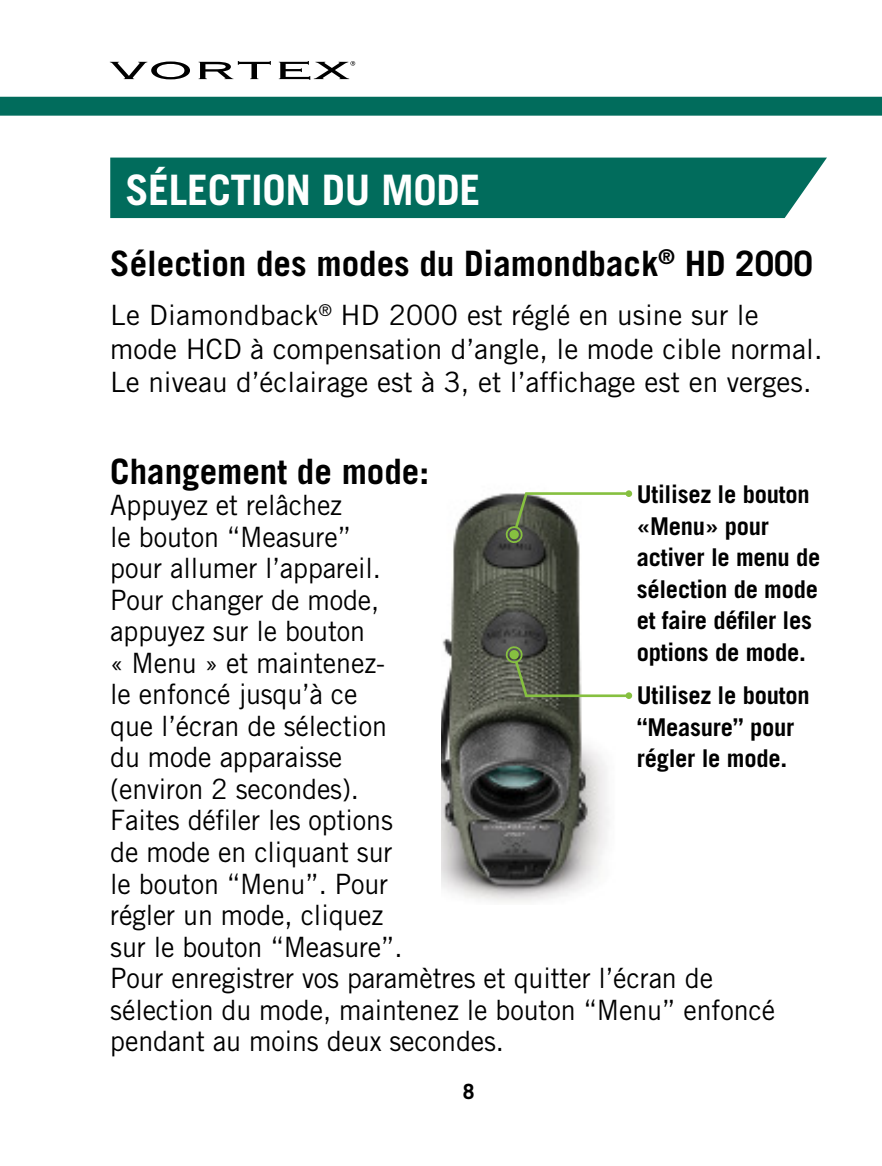
<style>
.page{position:relative;width:882px;height:1166px;background:#fff}
.page>*{position:absolute;margin:0;border:0;box-sizing:border-box;transform-origin:0 0}
.t1{font:700 42px "Trade Gothic LT Std";letter-spacing:-.01em;color:#fff}
.t2{font:700 35px "Trade Gothic LT Std";color:#000}
.t3{font:28px/31.5px "Trade Gothic LT Std";letter-spacing:-.005em;color:#000;scale:.96 1}
.t4{font:28px/33.6px "Trade Gothic LT Std";letter-spacing:-.005em;color:#000}
.t5{font:700 24.5px/31.5px "Trade Gothic LT Std";letter-spacing:-.01em;color:#000}
.t6{font:700 21px "Trade Gothic LT Std";color:#000}
</style>
<div class="page">
<div style="left:0;top:97px;width:882px;height:19px;background:#016c5c"></div>
<svg style="left:110px;top:61px;width:245px;height:19px"></svg>
<div style="left:110px;top:158px;width:717px;height:60px;background:#016c5c"></div>
<img style="left:441px;top:493px;width:168px;height:409px">
<svg style="left:505px;top:490px;width:127px;height:54px"></svg>
<svg style="left:509px;top:529px;width:10px;height:11px"></svg>
<svg style="left:505px;top:645px;width:127px;height:54px"></svg>
<svg style="left:509px;top:649px;width:10px;height:11px"></svg>
<h1 class="t1" style="left:125px;top:167px;width:357px">SÉLECTION DU MODE</h1>
<p class="t2" style="left:110px;top:244px;width:704px">Sélection des modes du Diamondback<sup>®</sup> HD 2000</p>
<p class="t4" style="left:110px;top:299px;width:714px">Le Diamondback<sup>®</sup> HD 2000 est réglé en usine sur le mode HCD à compensation d’angle, le mode cible normal.<br>Le niveau d’éclairage est à 3, et l’affichage est en verges.</p>
<p class="t2" style="left:110px;top:452px;width:320px">Changement de mode:</p>
<p class="t3" style="left:110px;top:490px;width:694px">Appuyez et relâchez<br>le bouton “Measure”<br>pour allumer l’appareil.<br>Pour changer de mode,<br>appuyez sur le bouton<br>« Menu » et maintenez-<br>le enfoncé jusqu’à ce<br>que l’écran de sélection<br>du mode apparaisse<br>(environ 2 secondes).<br>Faites défiler les options<br>de mode en cliquant sur<br>le bouton “Menu”. Pour<br>régler un mode, cliquez<br>sur le bouton “Measure”.<br>Pour enregistrer vos paramètres et quitter l’écran de sélection du mode, maintenez le bouton “Menu” enfoncé pendant au moins deux secondes.</p>
<p class="t5" style="left:637px;top:478px;width:185px">Utilisez le bouton «Menu» pour activer le menu de sélection de mode et faire défiler les options de mode.</p>
<p class="t5" style="left:637px;top:680px;width:174px">Utilisez le bouton “Measure” pour régler le mode.</p>
<p class="t6" style="left:463px;top:1079px;width:13px">8</p>
</div>
